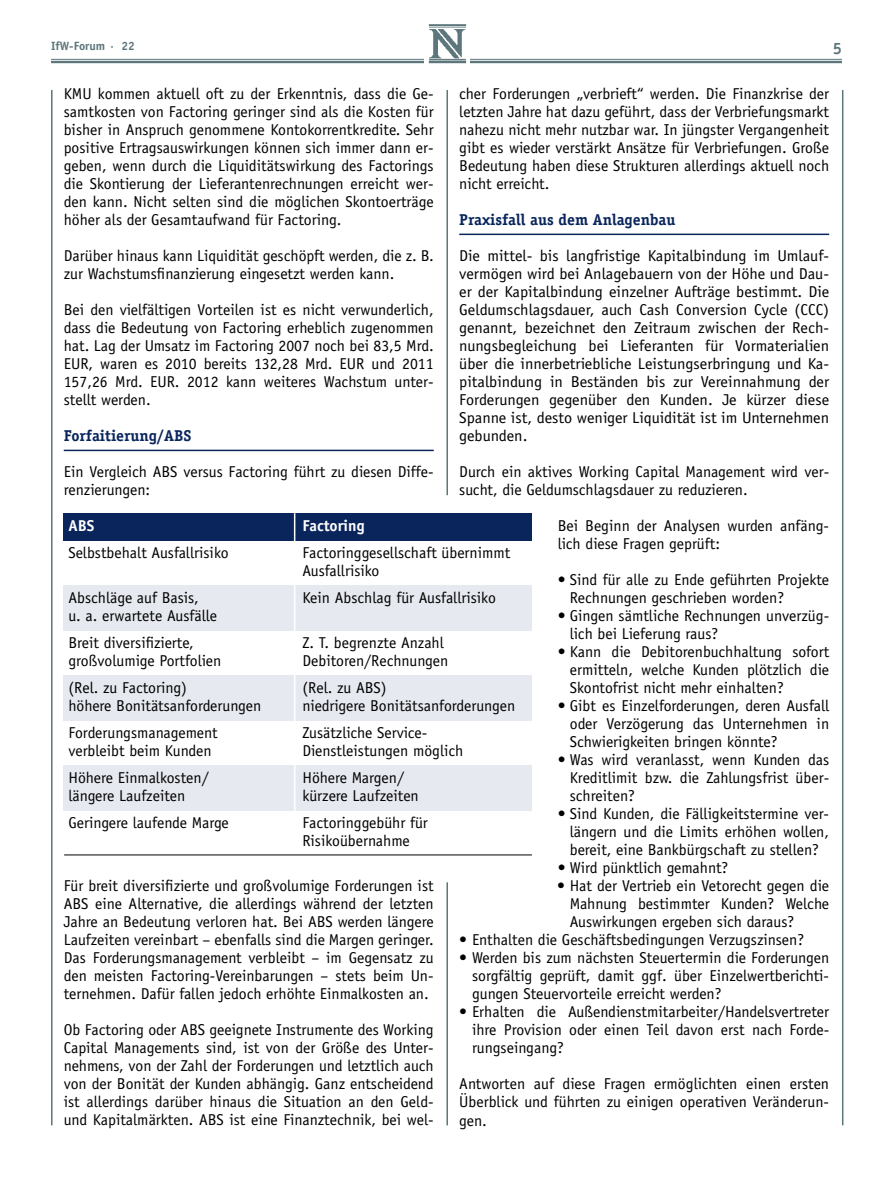
<style>
.page{position:relative;width:893px;height:1191px;background:#fff}
.page>*{position:absolute;margin:0;border:0;box-sizing:border-box;transform-origin:0 0}
.t1{font:700 16.5px "Officina Sans";color:#5d767b}
.t2{font:15.75px/18px "Officina Sans";color:#000;text-align:justify}
.t3{font:700 15.75px "Officina Serif";color:#09255c}
.t4{font:700 15.75px "Officina Sans";color:#fff}
.t5{font:700 12px "Officina Sans";color:#5d767b}
</style>
<div class="page">
<hr style="left:51px;top:90px;width:2px;height:1035px;background:#5d767b">
<hr style="left:446px;top:882px;width:2px;height:243px;background:#5d767b">
<hr style="left:842px;top:90px;width:1px;height:1035px;background:#5d767b">
<hr style="left:51px;top:61px;width:791px;height:2px;background:#5d767b">
<hr style="left:51px;top:59px;width:791px;height:1px;background:#5d767b">
<img style="left:424px;top:24px;width:45px;height:40px">
<hr style="left:459px;top:234px;width:370px;height:1px;background:#09255c">
<hr style="left:64px;top:450px;width:370px;height:1px;background:#09255c">
<div style="left:64px;top:585px;width:468px;height:45px;background:#e6e9ef"></div>
<div style="left:64px;top:675px;width:468px;height:45px;background:#e6e9ef"></div>
<div style="left:64px;top:765px;width:468px;height:45px;background:#e6e9ef"></div>
<div style="left:64px;top:513px;width:468px;height:27px;background:#09255c"></div>
<hr style="left:294px;top:513px;width:1px;height:342px;background:#fff">
<hr style="left:64px;top:854px;width:468px;height:1px;background:#000">
<hr style="left:446px;top:90px;width:2px;height:405px;background:#5d767b">
<p class="t5" style="left:51px;top:41px;width:85px">IfW-Forum · 22</p>
<p class="t1" style="left:833px;top:41px;width:11px">5</p>
<p class="t2" style="left:459px;top:86px;width:371px">cher Forderungen „verbrieft“ werden. Die Finanzkrise der letzten Jahre hat dazu geführt, dass der Verbriefungsmarkt nahezu nicht mehr nutzbar war. In jüngster Vergangenheit gibt es wieder verstärkt Ansätze für Verbriefungen. Große Bedeutung haben diese Strukturen allerdings aktuell noch nicht erreicht.</p>
<p class="t3" style="left:459px;top:214px;width:218px">Praxisfall aus dem Anlagenbau</p>
<p class="t2" style="left:459px;top:248px;width:371px">Die mittel- bis langfristige Kapitalbindung im Umlauf&shy;vermögen wird bei Anlagebauern von der Höhe und Dau&shy;er der Kapitalbindung einzelner Aufträge bestimmt. Die Geldumschlagsdauer, auch Cash Conversion Cycle (CCC) genannt, bezeichnet den Zeitraum zwischen der Rech&shy;nungsbegleichung bei Lieferanten für Vormaterialien über die innerbetriebliche Leistungserbringung und Ka&shy;pitalbindung in Beständen bis zur Vereinnahmung der Forderungen gegenüber den Kunden. Je kürzer diese Spanne ist, desto weniger Liquidität ist im Unternehmen gebunden.</p>
<p class="t2" style="left:459px;top:464px;width:371px">Durch ein aktives Working Capital Management wird ver&shy;sucht, die Geldumschlagsdauer zu reduzieren.</p>
<p class="t2" style="left:558px;top:518px;width:273px">Bei Beginn der Analysen wurden anfäng&shy;lich diese Fragen geprüft:</p>
<p class="t2" style="left:570px;top:572px;width:261px;text-indent:-12px">•฀Sind für alle zu Ende geführten Projekte<br>Rechnungen geschrieben worden?</p>
<p class="t2" style="left:570px;top:608px;width:261px;text-indent:-12px">•฀Gingen sämtliche Rechnungen unverzüg&shy;lich bei Lieferung raus?</p>
<p class="t2" style="left:570px;top:644px;width:261px;text-indent:-12px">•฀Kann die Debitorenbuchhaltung sofort ermitteln, welche Kunden plötzlich die Skontofrist nicht mehr einhalten?</p>
<p class="t2" style="left:570px;top:698px;width:261px;text-indent:-12px">•฀Gibt es Einzelforderungen, deren Ausfall oder Verzögerung das Unternehmen in Schwierigkeiten bringen könnte?</p>
<p class="t2" style="left:570px;top:752px;width:261px;text-indent:-12px">•฀Was wird veranlasst, wenn Kunden das Kreditlimit bzw. die Zahlungsfrist über&shy;schreiten?</p>
<p class="t2" style="left:570px;top:806px;width:261px;text-indent:-12px">•฀Sind Kunden, die Fälligkeitstermine ver&shy;längern und die Limits erhöhen wollen, bereit, eine Bankbürgschaft zu stellen?</p>
<p class="t2" style="left:558px;top:860px;width:172px">•฀Wird pünktlich gemahnt?</p>
<p class="t2" style="left:570px;top:878px;width:261px;text-indent:-13px">•฀Hat der Vertrieb ein Vetorecht gegen die Mahnung bestimmter Kunden? Welche Auswirkungen ergeben sich daraus?</p>
<p class="t2" style="left:459px;top:932px;width:346px">•฀Enthalten die Geschäftsbedingungen Verzugszinsen?</p>
<p class="t2" style="left:472px;top:950px;width:359px;text-indent:-13px">•฀Werden bis zum nächsten Steuertermin die Forderungen sorgfältig geprüft, damit ggf. über Einzelwertberichti&shy;gungen Steuervorteile erreicht werden?</p>
<p class="t2" style="left:472px;top:1004px;width:359px;text-indent:-13px">•฀Erhalten die Außendienstmitarbeiter/Handelsvertreter ihre Provision oder einen Teil davon erst nach Forde&shy;rungseingang?</p>
<p class="t2" style="left:459px;top:1076px;width:371px">Antworten auf diese Fragen ermöglichten einen ersten Überblick und führten zu einigen operativen Veränderun&shy;gen.</p>
<p class="t2" style="left:64px;top:86px;width:371px">KMU kommen aktuell oft zu der Erkenntnis, dass die Ge&shy;samtkosten von Factoring geringer sind als die Kosten für bisher in Anspruch genommene Kontokorrentkredite. Sehr positive Ertragsauswirkungen können sich immer dann er&shy;geben, wenn durch die Liquiditätswirkung des Factorings die Skontierung der Lieferantenrechnungen erreicht wer&shy;den kann. Nicht selten sind die möglichen Skontoerträge höher als der Gesamtaufwand für Factoring.</p>
<p class="t2" style="left:64px;top:248px;width:371px">Darüber hinaus kann Liquidität geschöpft werden, die z. B. zur Wachstumsfinanzierung eingesetzt werden kann.</p>
<p class="t2" style="left:64px;top:302px;width:371px">Bei den vielfältigen Vorteilen ist es nicht verwunderlich, dass die Bedeutung von Factoring erheblich zugenommen hat. Lag der Umsatz im Factoring 2007 noch bei 83,5 Mrd.<br>EUR, waren es 2010 bereits 132,28 Mrd. EUR und 2011<br>157,26 Mrd. EUR. 2012 kann weiteres Wachstum unter&shy;stellt werden.</p>
<p class="t3" style="left:64px;top:430px;width:129px">Forfaitierung/ABS</p>
<p class="t2" style="left:64px;top:464px;width:371px">Ein Vergleich ABS versus Factoring führt zu diesen Diffe&shy;renzierungen:</p>
<p class="t4" style="left:68px;top:519px;width:27px">ABS</p>
<p class="t4" style="left:302px;top:519px;width:64px">Factoring</p>
<p class="t2" style="left:68px;top:545px;width:162px">Selbstbehalt Ausfallrisiko</p>
<p class="t2" style="left:302px;top:545px;width:210px">Factoringgesellschaft übernimmt<br>Ausfallrisiko</p>
<p class="t2" style="left:68px;top:590px;width:132px">Abschläge auf Basis,</p>
<p class="t2" style="left:302px;top:590px;width:195px">Kein Abschlag für Ausfallrisiko</p>
<p class="t2" style="left:68px;top:604px;width:150px;line-height:27px">u. a. erwartete Ausfälle<br>Breit diversifizierte,</p>
<p class="t2" style="left:302px;top:635px;width:143px">Z. T. begrenzte Anzahl</p>
<p class="t2" style="left:68px;top:653px;width:154px">großvolumige Portfolien</p>
<p class="t2" style="left:302px;top:653px;width:147px">Debitoren/Rechnungen</p>
<p class="t2" style="left:68px;top:680px;width:120px">(Rel. zu Factoring)</p>
<p class="t2" style="left:302px;top:680px;width:86px">(Rel. zu ABS)</p>
<p class="t2" style="left:68px;top:698px;width:194px">höhere Bonitätsanforderungen</p>
<p class="t2" style="left:302px;top:698px;width:214px">niedrigere Bonitätsanforderungen</p>
<p class="t2" style="left:68px;top:725px;width:151px">Forderungsmanagement</p>
<p class="t2" style="left:302px;top:725px;width:126px">Zusätzliche Service-</p>
<p class="t2" style="left:68px;top:743px;width:145px">verbleibt beim Kunden</p>
<p class="t2" style="left:302px;top:743px;width:162px">Dienstleistungen möglich</p>
<p class="t2" style="left:68px;top:770px;width:142px">Höhere Einmalkosten/</p>
<p class="t2" style="left:302px;top:770px;width:103px">Höhere Margen/</p>
<p class="t2" style="left:68px;top:788px;width:118px">längere Laufzeiten</p>
<p class="t2" style="left:302px;top:788px;width:118px">kürzere Laufzeiten</p>
<p class="t2" style="left:68px;top:815px;width:162px">Geringere laufende Marge</p>
<p class="t2" style="left:302px;top:815px;width:127px">Factoringgebühr für<br>Risikoübernahme</p>
<p class="t2" style="left:64px;top:878px;width:371px">Für breit diversifizierte und großvolumige Forderungen ist ABS eine Alternative, die allerdings während der letzten Jahre an Bedeutung verloren hat. Bei ABS werden längere Laufzeiten vereinbart – ebenfalls sind die Margen geringer.<br>Das Forderungsmanagement verbleibt – im Gegensatz zu den meisten Factoring-Vereinbarungen – stets beim Un&shy;ternehmen. Dafür fallen jedoch erhöhte Einmalkosten an.</p>
<p class="t2" style="left:64px;top:1022px;width:371px">Ob Factoring oder ABS geeignete Instrumente des Working Capital Managements sind, ist von der Größe des Unter&shy;nehmens, von der Zahl der Forderungen und letztlich auch von der Bonität der Kunden abhängig. Ganz entscheidend ist allerdings darüber hinaus die Situation an den Geld&shy;und Kapitalmärkten. ABS ist eine Finanztechnik, bei wel-</p>
</div>
